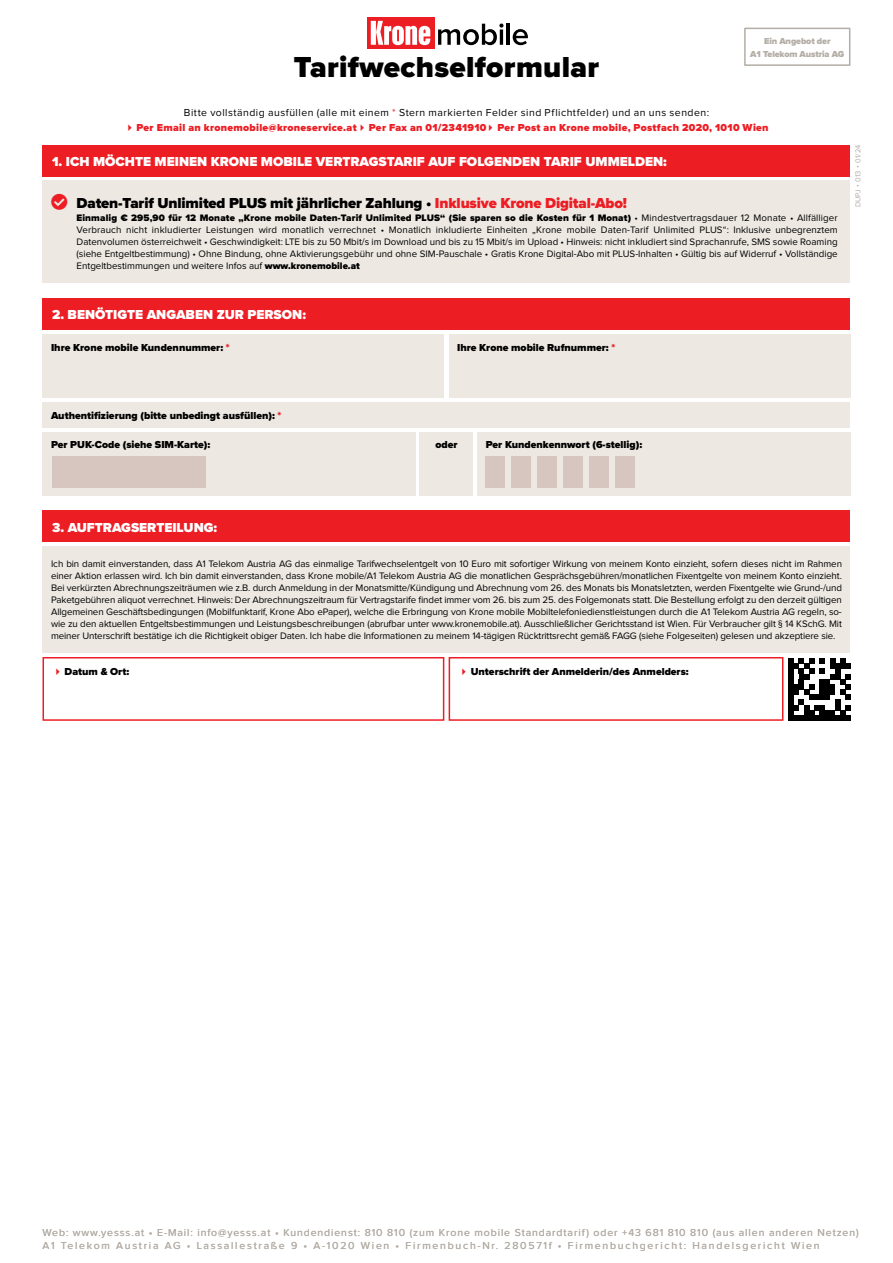
<style>
.page{position:relative;width:893px;height:1263px;background:#fff}
.page>*{position:absolute;margin:0;border:0;box-sizing:border-box;transform-origin:0 0}
.t1{font:900 30px "Proxima Nova";letter-spacing:.01em;color:#000}
.t2{font:900 15px "Proxima Nova";letter-spacing:-.01em;color:#000}
.t3{font:900 13.5px "Proxima Nova";color:#fff}
.t4{font:10.5px/13.5px "Proxima Nova";letter-spacing:.085em;color:#b3ada5}
.t5{font:900 10.5px "Proxima Nova";color:#000}
.t6{font:900 10.5px "Proxima Nova";letter-spacing:.03em;color:#ed1d24}
.t7{font:10.5px "Proxima Nova";letter-spacing:.045em;color:#000}
.t8{font:9.75px/12px "Proxima Nova";letter-spacing:-.005em;color:#000;text-align:justify}
.t9{font:900 9px/13.5px "Proxima Nova";letter-spacing:-.01em;color:#b3ada5;text-align:center}
.t10{font:7.5px "Proxima Nova";letter-spacing:.02em;color:#b3ada5}
.s1{color:#ed1d24}
.s2{font-weight:900}
</style>
<div class="page">
<div style="left:367px;top:17px;width:67px;height:32px;background:#ed1d24"></div>
<svg style="left:371px;top:21px;width:59px;height:24px"></svg>
<svg style="left:438px;top:24px;width:65px;height:21px"></svg>
<hr style="left:507px;top:24px;width:3px;height:21px;background:#000">
<svg style="left:513px;top:29px;width:15px;height:16px"></svg>
<div style="left:744px;top:28px;width:106px;height:38px;border:2px solid #b3ada5"></div>
<div style="left:43px;top:145px;width:807px;height:31px;background:#ed1d24"></div>
<div style="left:43px;top:298px;width:807px;height:32px;background:#ed1d24"></div>
<div style="left:43px;top:334px;width:401px;height:64px;background:#ede8e2"></div>
<div style="left:449px;top:334px;width:401px;height:64px;background:#ede8e2"></div>
<div style="left:43px;top:510px;width:807px;height:32px;background:#ed1d24"></div>
<div style="left:43px;top:546px;width:807px;height:107px;background:#ede8e2"></div>
<div style="left:449px;top:657px;width:334px;height:64px;border:2px solid #ed1d24"></div>
<div style="left:43px;top:657px;width:401px;height:64px;border:2px solid #ed1d24"></div>
<div style="left:788px;top:715px;width:63px;height:6px;background:#000"></div>
<div style="left:820px;top:710px;width:15px;height:5px;background:#000"></div>
<div style="left:814px;top:705px;width:11px;height:5px;background:#000"></div>
<div style="left:809px;top:695px;width:21px;height:5px;background:#000"></div>
<div style="left:820px;top:689px;width:15px;height:6px;background:#000"></div>
<div style="left:820px;top:684px;width:15px;height:5px;background:#000"></div>
<div style="left:820px;top:679px;width:10px;height:5px;background:#000"></div>
<div style="left:830px;top:674px;width:10px;height:5px;background:#000"></div>
<svg style="left:820px;top:669px;width:5px;height:5px"></svg>
<svg style="left:835px;top:669px;width:16px;height:46px"></svg>
<div style="left:830px;top:663px;width:21px;height:6px;background:#000"></div>
<svg style="left:788px;top:658px;width:26px;height:57px"></svg>
<svg style="left:820px;top:658px;width:26px;height:5px"></svg>
<div style="left:43px;top:432px;width:373px;height:63px;background:#ede8e2"></div>
<div style="left:477px;top:432px;width:373px;height:63px;background:#ede8e2"></div>
<div style="left:420px;top:432px;width:53px;height:63px;background:#ede8e2"></div>
<div style="left:486px;top:456px;width:19px;height:32px;background:#d7c6c0"></div>
<div style="left:512px;top:456px;width:19px;height:32px;background:#d7c6c0"></div>
<div style="left:538px;top:456px;width:19px;height:32px;background:#d7c6c0"></div>
<div style="left:564px;top:456px;width:19px;height:32px;background:#d7c6c0"></div>
<div style="left:590px;top:456px;width:19px;height:32px;background:#d7c6c0"></div>
<div style="left:615px;top:456px;width:20px;height:32px;background:#d7c6c0"></div>
<div style="left:52px;top:456px;width:153px;height:32px;background:#d7c6c0"></div>
<div style="left:43px;top:402px;width:807px;height:25px;background:#ede8e2"></div>
<div style="left:43px;top:181px;width:807px;height:102px;background:#ede8e2"></div>
<h1 class="t1" style="left:294px;top:44px;width:307px">Tarifwechselformular</h1>
<p class="t9" style="left:750px;top:34px;width:96px">Ein Angebot der<br>A1 Telekom Austria AG</p>
<p class="t7" style="left:184px;top:107px;width:527px">Bitte vollständig ausfüllen (alle mit einem <span class="s1">*</span> Stern markierten Felder sind Pflichtfelder) und an uns senden:</p>
<p class="t6" style="left:124px;top:119px;width:646px">✔Per Email an kronemobile@kroneservice.at✔Per Fax an 01/2341910✔Per Post an Krone mobile, Postfach 2020, 1010 Wien</p>
<h3 class="t3" style="left:52px;top:151px;width:616px">1. ICH MÖCHTE MEINEN KRONE MOBILE VERTRAGSTARIF AUF FOLGENDEN TARIF UMMELDEN:</h3>
<h2 class="t2" style="left:77px;top:191px;width:552px">Daten-Tarif Unlimited PLUS mit jährlicher Zahlung • <span class="s1">Inklusive Krone Digital-Abo!</span></h2>
<p class="t8" style="left:77px;top:212px;width:763px"><span class="s2">Einmalig € 295,90 für 12 Monate „Krone mobile Daten-Tarif Unlimited PLUS“ (Sie sparen so die Kosten für 1 Monat)</span> • Mindestvertragsdauer 12 Monate • Allfälliger Verbrauch nicht inkludierter Leistungen wird monatlich verrechnet • Monatlich inkludierte Einheiten „Krone mobile Daten-Tarif Unlimited PLUS“: Inklusive unbegrenztem Datenvolumen österreichweit • Geschwindigkeit: LTE bis zu 50 Mbit/s im Download und bis zu 15 Mbit/s im Upload • Hinweis: nicht inkludiert sind Sprachanrufe, SMS sowie Roaming (siehe Entgeltbestimmung) • Ohne Bindung, ohne Aktivierungsgebühr und ohne SIM-Pauschale • Gratis Krone Digital-Abo mit PLUS-Inhalten • Gültig bis auf Widerruf • Vollständige Entgeltbestimmungen und weitere Infos auf <span class="s2">www.kronemobile.at</span></p>
<p class="t10" style="left:855px;top:207px;width:64px;rotate:-90deg">DUPJ • 013 • 01/24</p>
<h3 class="t3" style="left:52px;top:304px;width:255px">2. BENÖTIGTE ANGABEN ZUR PERSON:</h3>
<p class="t5" style="left:51px;top:339px;width:180px">Ihre Krone mobile Kundennummer: <span class="s1">*</span></p>
<p class="t5" style="left:457px;top:339px;width:160px">Ihre Krone mobile Rufnummer: <span class="s1">*</span></p>
<p class="t5" style="left:51px;top:407px;width:232px">Authentifizierung (bitte unbedingt ausfüllen): <span class="s1">*</span></p>
<p class="t5" style="left:51px;top:437px;width:161px">Per PUK-Code (siehe SIM-Karte):</p>
<p class="t5" style="left:435px;top:437px;width:24px">oder</p>
<p class="t5" style="left:486px;top:437px;width:158px">Per Kundenkennwort (6-stellig):</p>
<h3 class="t3" style="left:52px;top:517px;width:167px">3. AUFTRAGSERTEILUNG:</h3>
<p class="t8" style="left:51px;top:559px;width:792px">Ich bin damit einverstanden, dass A1 Telekom Austria AG das einmalige Tarifwechselentgelt von 10 Euro mit sofortiger Wirkung von meinem Konto einzieht, sofern dieses nicht im Rahmen einer Aktion erlassen wird. Ich bin damit einverstanden, dass Krone mobile/A1 Telekom Austria AG die monatlichen Gesprächsgebühren/monatlichen Fixentgelte von meinem Konto einzieht.<br>Bei verkürzten Abrechnungszeiträumen wie z.B. durch Anmeldung in der Monatsmitte/Kündigung und Abrechnung vom 26. des Monats bis Monatsletzten, werden Fixentgelte wie Grund-/und Paketgebühren aliquot verrechnet. Hinweis: Der Abrechnungszeitraum für Vertragstarife findet immer vom 26. bis zum 25. des Folgemonats statt. Die Bestellung erfolgt zu den derzeit gültigen Allgemeinen Geschäftsbedingungen (Mobilfunktarif, Krone Abo ePaper), welche die Erbringung von Krone mobile Mobiltelefoniedienstleistungen durch die A1 Telekom Austria AG regeln, so&shy;wie zu den aktuellen Entgeltsbestimmungen und Leistungsbeschreibungen (abrufbar unter www.kronemobile.at). Ausschließlicher Gerichtsstand ist Wien. Für Verbraucher gilt § 14 KSchG. Mit meiner Unterschrift bestätige ich die Richtigkeit obiger Daten. Ich habe die Informationen zu meinem 14-tägigen Rücktrittsrecht gemäß FAGG (siehe Folgeseiten) gelesen und akzeptiere sie.</p>
<p class="t5" style="left:53px;top:664px;width:78px"><span class="s1">✔</span>Datum &amp; Ort:</p>
<p class="t5" style="left:459px;top:664px;width:232px"><span class="s1">✔</span>Unterschrift der Anmelderin/des Anmelders:</p>
<p class="t4" style="left:43px;top:1226px;width:818px">Web: www.yesss.at • E-Mail: info@yesss.at • Kundendienst: 810 810 (zum Krone mobile Standardtarif) oder +43 681 810 810 (aus allen anderen Netzen)<br>A1 Telekom Austria AG • Lassallestraße 9 • A-1020 Wien • Firmenbuch-Nr. 280571f • Firmenbuchgericht: Handelsgericht Wien</p>
</div>
